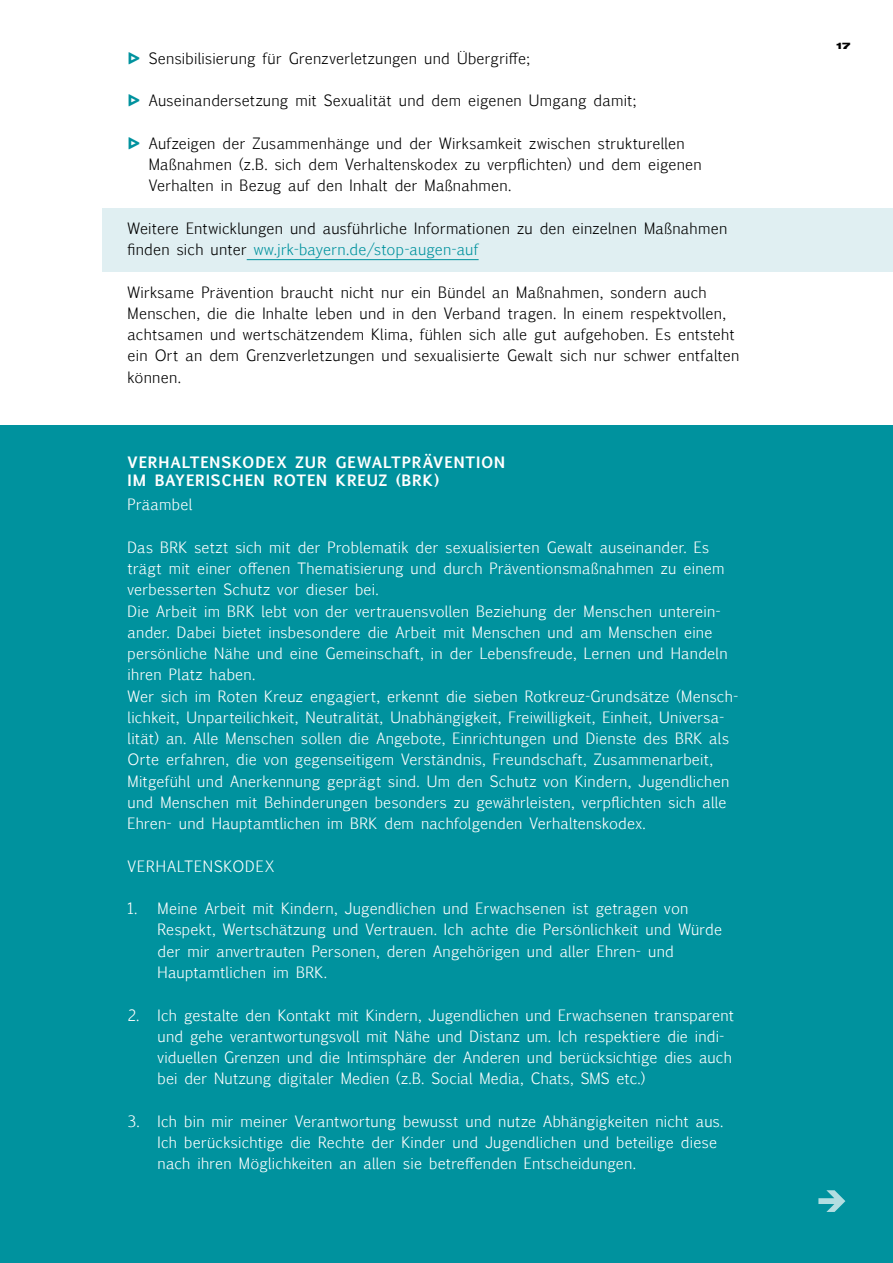
<style>
.page{position:relative;width:893px;height:1263px;background:#fff}
.page>*{position:absolute;margin:0;border:0;box-sizing:border-box;transform-origin:0 0}
.t1{font:300 15px/21.3px "Pigiarniq";letter-spacing:.015em;color:#fff}
.t2{font:300 15px/21.3px "Pigiarniq";letter-spacing:.015em;color:#000}
.t3{font:700 15px/18px "Pigiarniq";letter-spacing:.055em;color:#fff}
.t4{font:300 15px "Pigiarniq";letter-spacing:.06em;color:#fff}
.t5{font:900 expanded 9px "Helvetica Neue LT Std";color:#000}
.s1{font-weight:800;color:#00929e}
.s2{color:#00929e}
</style>
<div class="page">
<div style="left:102px;top:208px;width:791px;height:64px;background:#e0eff2"></div>
<div style="left:0;top:425px;width:893px;height:838px;background:#00929e"></div>
<hr style="left:247px;top:259px;width:232px;height:1px;background:#00929e">
<svg style="left:818px;top:1190px;width:27px;height:22px"></svg>
<p class="t2" style="left:128px;top:47px;width:403px"><span class="s1">ᐅ</span> Sensibilisierung für Grenzverletzungen und Übergriffe;</p>
<p class="t2" style="left:128px;top:90px;width:510px"><span class="s1">ᐅ</span> Auseinandersetzung mit Sexualität und dem eigenen Umgang damit;</p>
<p class="t2" style="left:149px;top:132px;width:555px;text-indent:-21px"><span class="s1">ᐅ</span> Aufzeigen der Zusammenhänge und der Wirksamkeit zwischen strukturellen<br>Maßnahmen (z.B. sich dem Verhaltenskodex zu verpflichten) und dem eigenen<br>Verhalten in Bezug auf den Inhalt der Maßnahmen.</p>
<p class="t2" style="left:128px;top:217px;width:601px">Weitere Entwicklungen und ausführliche Informationen zu den einzelnen Maßnahmen finden sich unter <span class="s2">ww.jrk-bayern.de/stop-augen-auf</span></p>
<p class="t2" style="left:128px;top:281px;width:613px">Wirksame Prävention braucht nicht nur ein Bündel an Maßnahmen, sondern auch Menschen, die die Inhalte leben und in den Verband tragen. In einem respektvollen, achtsamen und wertschätzendem Klima, fühlen sich alle gut aufgehoben. Es entsteht ein Ort an dem Grenzverletzungen und sexualisierte Gewalt sich nur schwer entfalten können.</p>
<p class="t3" style="left:128px;top:453px;width:379px">VERHALTENSKODEX ZUR GEWALTPRÄVENTION<br>IM BAYERISCHEN ROTEN KREUZ (BRK)</p>
<p class="t1" style="left:128px;top:493px;width:66px">Präambel</p>
<p class="t1" style="left:128px;top:536px;width:612px">Das BRK setzt sich mit der Problematik der sexualisierten Gewalt auseinander. Es trägt mit einer offenen Thematisierung und durch Präventionsmaßnahmen zu einem verbesserten Schutz vor dieser bei.<br>Die Arbeit im BRK lebt von der vertrauensvollen Beziehung der Menschen unterein&shy;ander. Dabei bietet insbesondere die Arbeit mit Menschen und am Menschen eine persönliche Nähe und eine Gemeinschaft, in der Lebensfreude, Lernen und Handeln ihren Platz haben.<br>Wer sich im Roten Kreuz engagiert, erkennt die sieben Rotkreuz-Grundsätze (Mensch&shy;lichkeit, Unparteilichkeit, Neutralität, Unabhängigkeit, Freiwilligkeit, Einheit, Universa&shy;lität) an. Alle Menschen sollen die Angebote, Einrichtungen und Dienste des BRK als Orte erfahren, die von gegenseitigem Verständnis, Freundschaft, Zusammenarbeit, Mitgefühl und Anerkennung geprägt sind. Um den Schutz von Kindern, Jugendlichen und Menschen mit Behinderungen besonders zu gewährleisten, verpflichten sich alle Ehren- und Hauptamtlichen im BRK dem nachfolgenden Verhaltenskodex.</p>
<p class="t4" style="left:128px;top:855px;width:148px">VERHALTENSKODEX</p>
<p class="t1" style="left:158px;top:897px;width:566px;text-indent:-30px">1. Meine Arbeit mit Kindern, Jugendlichen und Erwachsenen ist getragen von Respekt, Wertschätzung und Vertrauen. Ich achte die Persönlichkeit und Würde der mir anvertrauten Personen, deren Angehörigen und aller Ehren- und Hauptamtlichen im BRK.</p>
<p class="t1" style="left:158px;top:1004px;width:578px;text-indent:-30px">2. Ich gestalte den Kontakt mit Kindern, Jugendlichen und Erwachsenen transparent und gehe verantwortungsvoll mit Nähe und Distanz um. Ich respektiere die indi&shy;viduellen Grenzen und die Intimsphäre der Anderen und berücksichtige dies auch bei der Nutzung digitaler Medien (z.B. Social Media, Chats, SMS etc.)</p>
<p class="t1" style="left:158px;top:1110px;width:567px;text-indent:-30px">3. Ich bin mir meiner Verantwortung bewusst und nutze Abhängigkeiten nicht aus.<br>Ich berücksichtige die Rechte der Kinder und Jugendlichen und beteilige diese nach ihren Möglichkeiten an allen sie betreffenden Entscheidungen.</p>
<p class="t5" style="left:836px;top:40px;width:16px">17</p>
</div>
